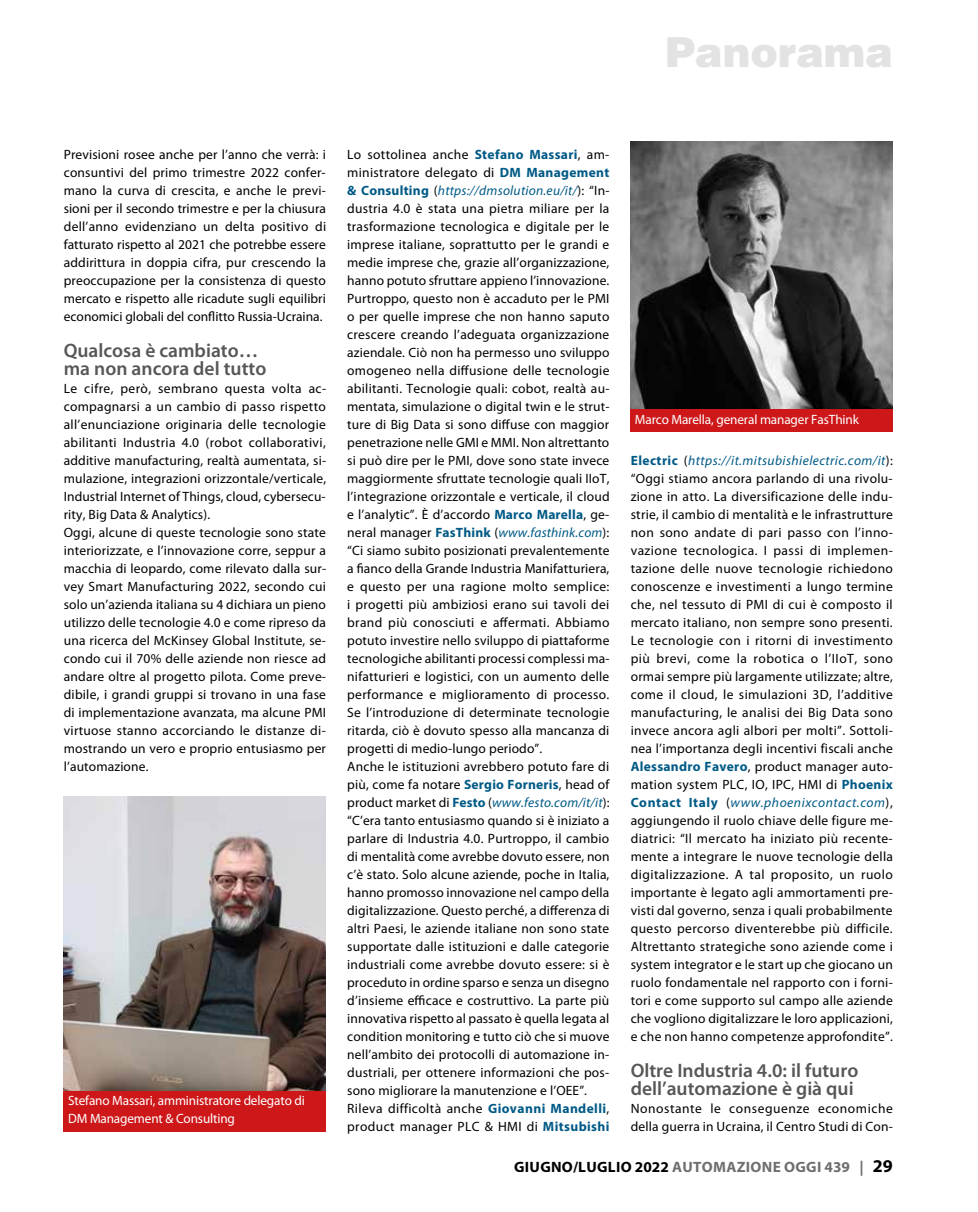
<style>
.page{position:relative;width:978px;height:1212px;background:#fff}
.page>*{position:absolute;margin:0;border:0;box-sizing:border-box;transform-origin:0 0}
.t1{font:900 41.4px "Helvetica LT Std";color:#e3e3e3}
.t2{font:600 19.5px/18px "Myriad Pro";color:#575756}
.t3{font:700 15px "Myriad Pro";letter-spacing:.02em;color:#706f6f}
.t4{font:13.5px/18px "Myriad Pro";letter-spacing:.015em;color:#000}
.t5{font:13.5px/18px "Myriad Pro";letter-spacing:-.01em;color:#fff}
.s1{font-weight:700;color:#005a86}
.s2{font-style:italic;color:#005a86}
.s3{color:#000}
.s4{font-size:18px;color:#000}
</style>
<div class="page">
<img style="left:64px;top:796px;width:262px;height:295px">
<img style="left:631px;top:141px;width:262px;height:268px">
<div style="left:64px;top:1091px;width:262px;height:40px;background:#cd1719"></div>
<div style="left:631px;top:409px;width:262px;height:22px;background:#cd1719"></div>
<h1 class="t1" style="left:665px;top:25px;width:229px">Panorama</h1>
<p class="t4" style="left:64px;top:146px;width:264px;text-align:justify">Previsioni rosee anche per l’anno che verrà: i consuntivi del primo trimestre 2022 confer&shy;mano la curva di crescita, e anche le previ&shy;sioni per il secondo trimestre e per la chiusura dell’anno evidenziano un delta positivo di fatturato rispetto al 2021 che potrebbe essere addirittura in doppia cifra, pur crescendo la preoccupazione per la consistenza di questo mercato e rispetto alle ricadute sugli equilibri economici globali del conflitto Russia-Ucraina.</p>
<h2 class="t2" style="left:64px;top:341px;width:204px">Qualcosa è cambiato… ma non ancora del tutto</h2>
<p class="t4" style="left:64px;top:380px;width:264px">Le cifre, però, sembrano questa volta ac&shy;compagnarsi a un cambio di passo rispetto all’enunciazione originaria delle tecnologie abilitanti Industria 4.0 (robot collaborativi, additive manufacturing, realtà aumentata, si&shy;mulazione, integrazioni orizzontale/verticale, Industrial Internet of Things, cloud, cybersecu&shy;rity, Big Data &amp; Analytics).<br>Oggi, alcune di queste tecnologie sono state interiorizzate, e l’innovazione corre, seppur a macchia di leopardo, come rilevato dalla sur&shy;vey Smart Manufacturing 2022, secondo cui solo un’azienda italiana su 4 dichiara un pieno utilizzo delle tecnologie 4.0 e come ripreso da una ricerca del McKinsey Global Institute, se&shy;condo cui il 70% delle aziende non riesce ad andare oltre al progetto pilota. Come preve&shy;dibile, i grandi gruppi si trovano in una fase di implementazione avanzata, ma alcune PMI virtuose stanno accorciando le distanze di&shy;mostrando un vero e proprio entusiasmo per l’automazione.</p>
<p class="t5" style="left:68px;top:1092px;width:238px">Stefano Massari, amministratore delegato di<br>DM Management &amp; Consulting</p>
<p class="t4" style="left:347px;top:146px;width:264px">Lo sottolinea anche <span class="s1">Stefano Massari</span>, am&shy;ministratore delegato di <span class="s1">DM Management &amp; Consulting</span> (<span class="s2">https://dmsolution.eu/it/</span>): “In&shy;dustria 4.0 è stata una pietra miliare per la trasformazione tecnologica e digitale per le imprese italiane, soprattutto per le grandi e medie imprese che, grazie all’organizzazione, hanno potuto sfruttare appieno l’innovazione.<br>Purtroppo, questo non è accaduto per le PMI o per quelle imprese che non hanno saputo crescere creando l’adeguata organizzazione aziendale. Ciò non ha permesso uno sviluppo omogeneo nella diffusione delle tecnologie abilitanti. Tecnologie quali: cobot, realtà au&shy;mentata, simulazione o digital twin e le strut&shy;ture di Big Data si sono diffuse con maggior penetrazione nelle GMI e MMI. Non altrettanto si può dire per le PMI, dove sono state invece maggiormente sfruttate tecnologie quali IIoT, l’integrazione orizzontale e verticale, il cloud e l’analytic”. È d’accordo <span class="s1">Marco Marella</span>, ge&shy;neral manager <span class="s1">FasThink</span> (<span class="s2">www.fasthink.com</span>): “Ci siamo subito posizionati prevalentemente a fianco della Grande Industria Manifatturiera, e questo per una ragione molto semplice: i progetti più ambiziosi erano sui tavoli dei brand più conosciuti e affermati. Abbiamo potuto investire nello sviluppo di piattaforme tecnologiche abilitanti processi complessi ma&shy;nifatturieri e logistici, con un aumento delle performance e miglioramento di processo.<br>Se l’introduzione di determinate tecnologie ritarda, ciò è dovuto spesso alla mancanza di progetti di medio-lungo periodo”.<br>Anche le istituzioni avrebbero potuto fare di più, come fa notare <span class="s1">Sergio Forneris</span>, head of product market di <span class="s1">Festo</span> (<span class="s2">www.festo.com/it/it</span>): “C’era tanto entusiasmo quando si è iniziato a parlare di Industria 4.0. Purtroppo, il cambio di mentalità come avrebbe dovuto essere, non c’è stato. Solo alcune aziende, poche in Italia, hanno promosso innovazione nel campo della digitalizzazione. Questo perché, a differenza di altri Paesi, le aziende italiane non sono state supportate dalle istituzioni e dalle categorie industriali come avrebbe dovuto essere: si è proceduto in ordine sparso e senza un disegno d’insieme efficace e costruttivo. La parte più innovativa rispetto al passato è quella legata al condition monitoring e tutto ciò che si muove nell’ambito dei protocolli di automazione in&shy;dustriali, per ottenere informazioni che pos&shy;sono migliorare la manutenzione e l’OEE”.<br>Rileva difficoltà anche <span class="s1">Giovanni Mandelli</span>, product manager PLC &amp; HMI di <span class="s1">Mitsubishi</span></p>
<p class="t5" style="left:635px;top:410px;width:225px">Marco Marella, general manager FasThink</p>
<p class="t4" style="left:631px;top:451px;width:264px;text-align:justify"><span class="s1">Electric</span> (<span class="s2">https://it.mitsubishielectric.com/it</span>): “Oggi stiamo ancora parlando di una rivolu&shy;zione in atto. La diversificazione delle indu&shy;strie, il cambio di mentalità e le infrastrutture non sono andate di pari passo con l’inno&shy;vazione tecnologica. I passi di implemen&shy;tazione delle nuove tecnologie richiedono conoscenze e investimenti a lungo termine che, nel tessuto di PMI di cui è composto il mercato italiano, non sempre sono presenti.<br>Le tecnologie con i ritorni di investimento più brevi, come la robotica o l’IIoT, sono ormai sempre più largamente utilizzate; altre, come il cloud, le simulazioni 3D, l’additive manufacturing, le analisi dei Big Data sono invece ancora agli albori per molti”. Sottoli&shy;nea l’importanza degli incentivi fiscali anche <span class="s1">Alessandro Favero</span>, product manager auto&shy;mation system PLC, IO, IPC, HMI di <span class="s1">Phoenix Contact Italy</span> (<span class="s2">www.phoenixcontact.com</span>), aggiungendo il ruolo chiave delle figure me&shy;diatrici: “Il mercato ha iniziato più recente&shy;mente a integrare le nuove tecnologie della digitalizzazione. A tal proposito, un ruolo importante è legato agli ammortamenti pre&shy;visti dal governo, senza i quali probabilmente questo percorso diventerebbe più difficile.<br>Altrettanto strategiche sono aziende come i system integrator e le start up che giocano un ruolo fondamentale nel rapporto con i forni&shy;tori e come supporto sul campo alle aziende che vogliono digitalizzare le loro applicazioni, e che non hanno competenze approfondite”.</p>
<h2 class="t2" style="left:631px;top:1061px;width:229px">Oltre Industria 4.0: il futuro dell’automazione è già qui</h2>
<p class="t4" style="left:631px;top:1100px;width:264px">Nonostante le conseguenze economiche della guerra in Ucraina, il Centro Studi di Con-</p>
<p class="t3" style="left:514px;top:1157px;width:380px"><span class="s3">GIUGNO/LUGLIO 2022</span> AUTOMAZIONE OGGI 439 | <span class="s4">29</span></p>
</div>
